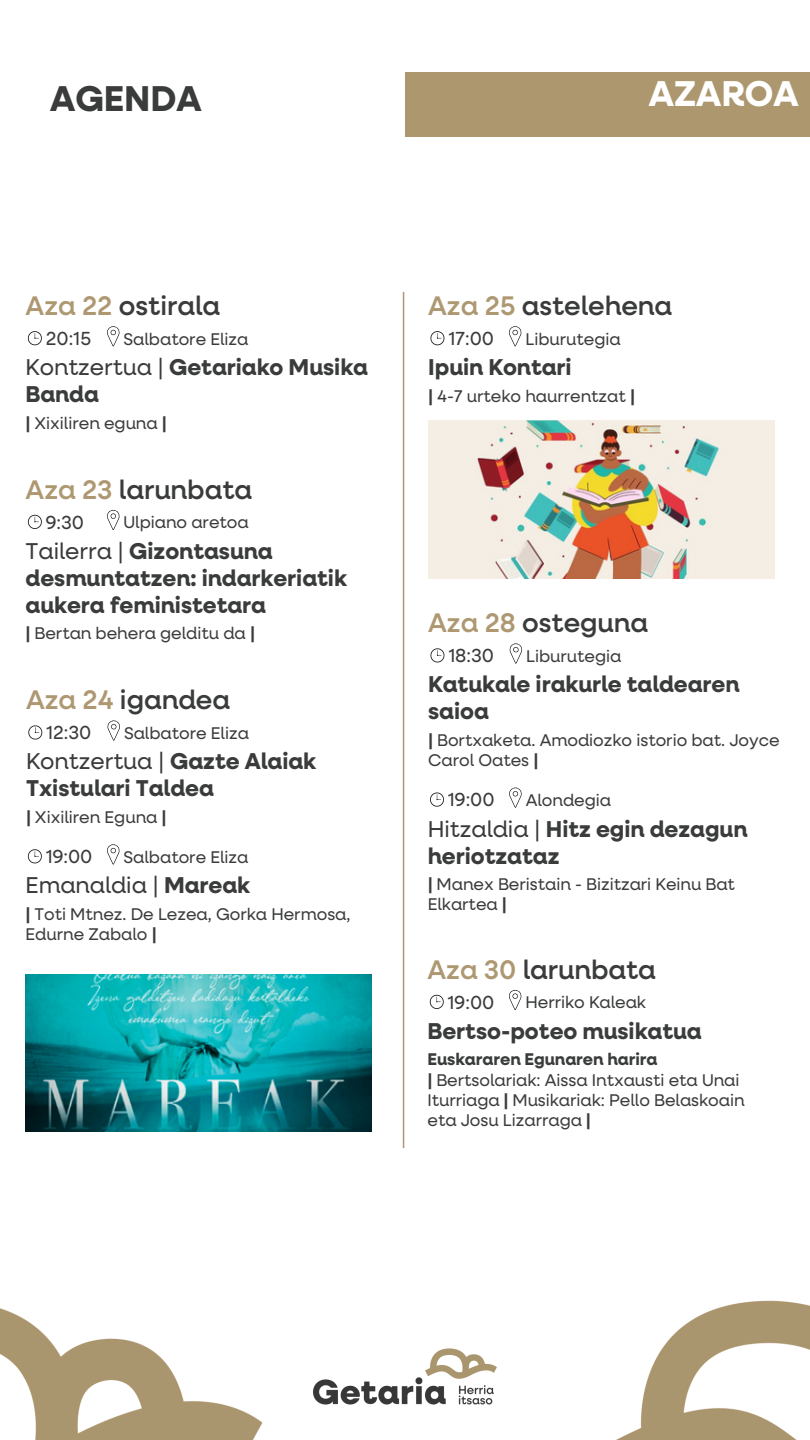
<style>
.page{position:relative;width:810px;height:1440px;background:#fff}
.page>*{position:absolute;margin:0;border:0;box-sizing:border-box;transform-origin:0 0}
.t1{font:700 36px "Neulis Neue";color:#fff}
.t2{font:700 36px "Neulis Neue";color:#3a3b3b}
.t3{font:500 27px "Neulis Neue";color:#3a3b3b}
.t4{font:700 23px/27px "Neulis Neue";color:#3a3b3b}
.t5{font:23px "Neulis Neue";color:#3a3b3b}
.t6{font:19px "Neulis Neue";color:#3a3b3b}
.t7{font:17px/20.2px "Neulis Neue";color:#3a3b3b}
.t8{font:700 17px "Neulis Neue";color:#3a3b3b}
.s1{color:#ae9872}
.s2{font-weight:400}
.s3{font-weight:700}
</style>
<div class="page">
<img style="left:313px;top:1348px;width:184px;height:57px">
<img style="left:616px;top:1300px;width:194px;height:140px">
<img style="left:0;top:1308px;width:263px;height:132px">
<div style="left:405px;top:72px;width:405px;height:65px;background:#ad976e"></div>
<hr style="left:403px;top:292px;width:1px;height:856px;background:#ae9872">
<svg style="left:107px;top:326px;width:13px;height:21px"></svg>
<svg style="left:28px;top:331px;width:14px;height:14px"></svg>
<img style="left:26px;top:974px;width:345px;height:157px">
<svg style="left:509px;top:643px;width:13px;height:21px"></svg>
<svg style="left:430px;top:648px;width:14px;height:15px"></svg>
<svg style="left:509px;top:787px;width:13px;height:21px"></svg>
<svg style="left:430px;top:793px;width:14px;height:14px"></svg>
<svg style="left:107px;top:510px;width:13px;height:20px"></svg>
<svg style="left:28px;top:515px;width:14px;height:14px"></svg>
<svg style="left:107px;top:720px;width:13px;height:21px"></svg>
<svg style="left:28px;top:725px;width:14px;height:15px"></svg>
<svg style="left:107px;top:844px;width:13px;height:21px"></svg>
<svg style="left:28px;top:849px;width:14px;height:14px"></svg>
<svg style="left:509px;top:326px;width:13px;height:21px"></svg>
<svg style="left:430px;top:331px;width:14px;height:14px"></svg>
<svg style="left:509px;top:990px;width:13px;height:20px"></svg>
<svg style="left:430px;top:995px;width:14px;height:14px"></svg>
<img style="left:428px;top:421px;width:346px;height:157px">
<p class="t2" style="left:50px;top:83px;width:153px">AGENDA</p>
<p class="t1" style="left:649px;top:78px;width:151px">AZAROA</p>
<p class="t3" style="left:26px;top:294px;width:196px"><span class="s1">Aza 22</span> ostirala</p>
<p class="t6" style="left:46px;top:330px;width:47px">20:15</p>
<h4 class="t4" style="left:26px;top:355px;width:344px"><span class="s2">Kontzertua |</span> Getariako Musika<br>Banda</h4>
<p class="t7" style="left:26px;top:414px;width:143px"><span class="s3">|</span> Xixiliren eguna <span class="s3">|</span></p>
<h5 class="t7" style="left:124px;top:330px;width:126px">Salbatore Eliza</h5>
<p class="t3" style="left:26px;top:477px;width:228px"><span class="s1">Aza 23</span> larunbata</p>
<h4 class="t6" style="left:46px;top:514px;width:40px">9:30</h4>
<p class="t4" style="left:26px;top:539px;width:323px"><span class="s2">Tailerra |</span> Gizontasuna desmuntatzen: indarkeriatik aukera feministetara</p>
<p class="t7" style="left:26px;top:625px;width:231px"><span class="s3">|</span> Bertan behera gelditu da <span class="s3">|</span></p>
<p class="t7" style="left:124px;top:513px;width:127px">Ulpiano aretoa</p>
<p class="t3" style="left:26px;top:688px;width:206px"><span class="s1">Aza 24</span> igandea</p>
<p class="t6" style="left:46px;top:724px;width:47px">12:30</p>
<h4 class="t4" style="left:26px;top:750px;width:292px"><span class="s2">Kontzertua |</span> Gazte Alaiak<br>Txistulari Taldea</h4>
<p class="t7" style="left:26px;top:808px;width:142px"><span class="s3">|</span> Xixiliren Eguna <span class="s3">|</span></p>
<h2 class="t6" style="left:46px;top:848px;width:48px">19:00</h2>
<p class="t7" style="left:124px;top:848px;width:126px">Salbatore Eliza</p>
<p class="t5" style="left:26px;top:875px;width:226px">Emanaldia | <span class="s3">Mareak</span></p>
<h5 class="t7" style="left:26px;top:905px;width:326px"><span class="s3">|</span> Toti Mtnez. De Lezea, Gorka Hermosa,<br>Edurne Zabalo <span class="s3">|</span></h5>
<h5 class="t7" style="left:124px;top:724px;width:126px">Salbatore Eliza</h5>
<p class="t3" style="left:428px;top:294px;width:246px"><span class="s1">Aza 25</span> astelehena</p>
<p class="t6" style="left:448px;top:330px;width:47px">17:00</p>
<p class="t4" style="left:428px;top:355px;width:145px">Ipuin Kontari</p>
<p class="t7" style="left:428px;top:387px;width:209px"><span class="s3">|</span> 4-7 urteko haurrentzat <span class="s3">|</span></p>
<h3 class="t7" style="left:525px;top:330px;width:97px">Liburutegia</h3>
<h5 class="t3" style="left:428px;top:611px;width:221px"><span class="s1">Aza 28</span> osteguna</h5>
<p class="t6" style="left:448px;top:647px;width:47px">18:30</p>
<p class="t4" style="left:428px;top:672px;width:313px">Katukale irakurle taldearen saioa</p>
<h4 class="t7" style="left:428px;top:731px;width:353px"><span class="s3">|</span> Bortxaketa. Amodiozko istorio bat. Joyce<br>Carol Oates <span class="s3">|</span></h4>
<h2 class="t6" style="left:448px;top:792px;width:48px">19:00</h2>
<p class="t7" style="left:526px;top:791px;width:87px">Alondegia</p>
<p class="t4" style="left:428px;top:817px;width:321px"><span class="s2">Hitzaldia |</span> Hitz egin dezagun heriotzataz</p>
<h5 class="t7" style="left:428px;top:875px;width:309px"><span class="s3">|</span> Manex Beristain - Bizitzari Keinu Bat<br>Elkartea <span class="s3">|</span></h5>
<p class="t7" style="left:526px;top:647px;width:97px">Liburutegia</p>
<p class="t3" style="left:428px;top:957px;width:230px"><span class="s1">Aza 30</span> larunbata</p>
<h5 class="t6" style="left:448px;top:994px;width:48px">19:00</h5>
<p class="t4" style="left:428px;top:1019px;width:276px">Bertso-poteo musikatua</p>
<p class="t8" style="left:428px;top:1052px;width:231px">Euskararen Egunaren harira</p>
<h3 class="t7" style="left:428px;top:1071px;width:319px"><span class="s3">|</span> Bertsolariak: Aissa Intxausti eta Unai<br>Iturriaga <span class="s3">|</span> Musikariak: Pello Belaskoain eta Josu Lizarraga <span class="s3">|</span></h3>
<h2 class="t7" style="left:525px;top:993px;width:122px">Herriko Kaleak</h2>
</div>
